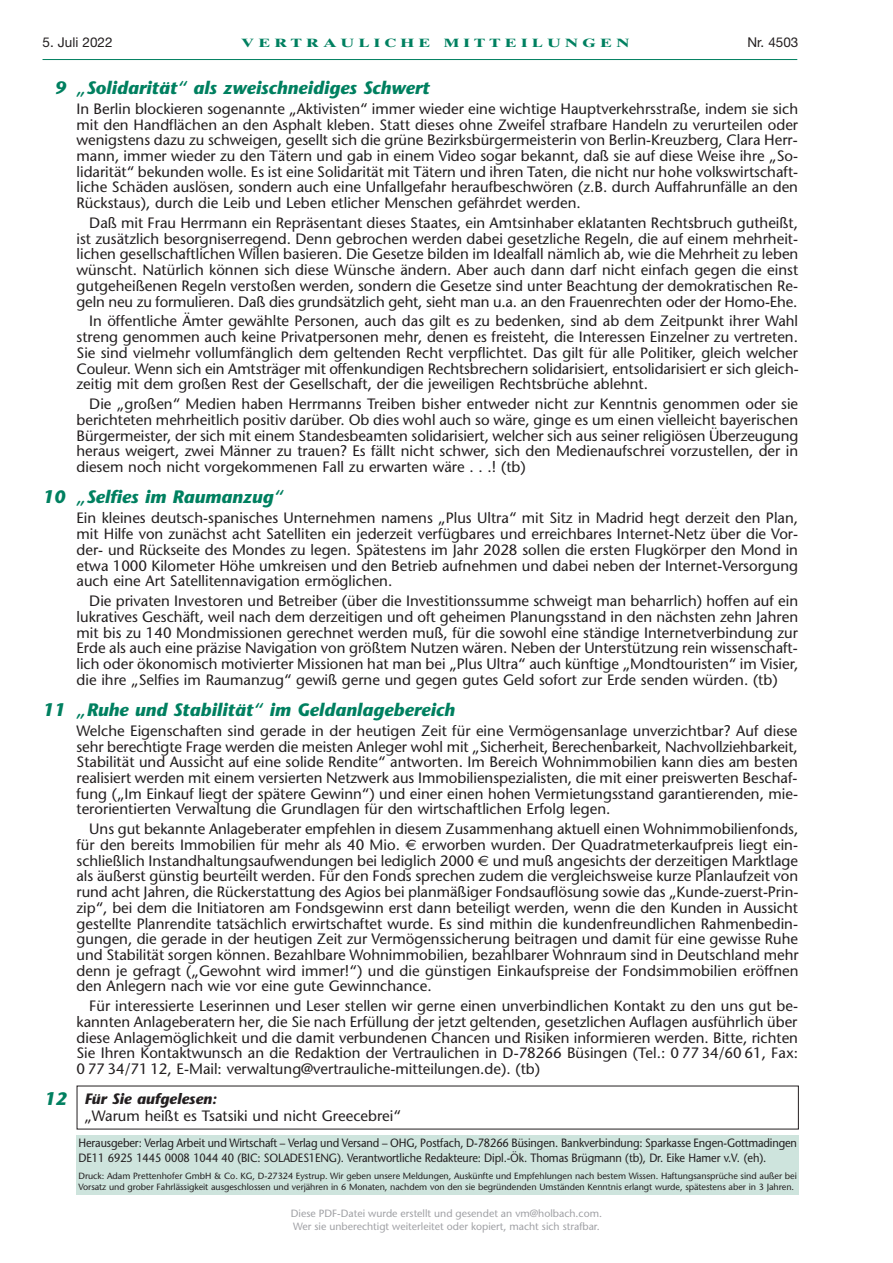
<style>
.page{position:relative;width:893px;height:1263px;background:#fff}
.page>*{position:absolute;margin:0;border:0;box-sizing:border-box;transform-origin:0 0}
.t1{font:italic 700 18px "Stone Sans";color:#008060}
.t2{font:15px/15.8px "Stone Sans";color:#231f20;text-align:justify}
.t3{font:italic 700 15px "Stone Sans";color:#231f20}
.t4{font:13.5px "Helvetica Neue";color:#231f20}
.t5{font:12px/14.9px "Stone Sans";letter-spacing:-.01em;color:#231f20;scale:.92 1}
.t6{font:700 12px "Times Ten";letter-spacing:.26em;color:#008060;scale:1.38 1}
.t7{font:10.5px/12.6px "Stone Sans";color:#a0a1a5}
.t8{font:9px/10.6px "Stone Sans";letter-spacing:-.005em;color:#231f20}
.s1{font-family:"Euro Sans"}
</style>
<div class="page">
<div style="left:77px;top:1135px;width:722px;height:60px;background:#cee4dd"></div>
<hr style="left:43px;top:59px;width:754px;height:1px;background:#008060">
<p class="t4" style="left:43px;top:34px;width:72px">5. Juli 2022</p>
<p class="t6" style="left:241px;top:36px;width:283px">VERTRAULICHE MITTEILUNGEN</p>
<p class="t4" style="left:747px;top:34px;width:52px">Nr. 4503</p>
<p class="t1" style="left:55px;top:76px;width:376px">9 „Solidarität“ als zweischneidiges Schwert</p>
<p class="t2" style="left:77px;top:101px;width:723px">In Berlin blockieren sogenannte „Aktivisten“ immer wieder eine wichtige Hauptverkehrsstraße, indem sie sich mit den Handflächen an den Asphalt kleben. Statt dieses ohne Zweifel strafbare Handeln zu verurteilen oder wenigstens dazu zu schweigen, gesellt sich die grüne Bezirksbürgermeisterin von Berlin-Kreuzberg, Clara Herr&shy;mann, immer wieder zu den Tätern und gab in einem Video sogar bekannt, daß sie auf diese Weise ihre „So&shy;lidarität“ bekunden wolle. Es ist eine Solidarität mit Tätern und ihren Taten, die nicht nur hohe volkswirtschaft&shy;liche Schäden auslösen, sondern auch eine Unfallgefahr heraufbeschwören (z.B. durch Auffahrunfälle an den Rückstaus), durch die Leib und Leben etlicher Menschen gefährdet werden.</p>
<p class="t2" style="left:77px;top:215px;width:723px;text-indent:13px">Daß mit Frau Herrmann ein Repräsentant dieses Staates, ein Amtsinhaber eklatanten Rechtsbruch gutheißt, ist zusätzlich besorgniserregend. Denn gebrochen werden dabei gesetzliche Regeln, die auf einem mehrheit&shy;lichen gesellschaftlichen Willen basieren. Die Gesetze bilden im Idealfall nämlich ab, wie die Mehrheit zu leben wünscht. Natürlich können sich diese Wünsche ändern. Aber auch dann darf nicht einfach gegen die einst gutgeheißenen Regeln verstoßen werden, sondern die Gesetze sind unter Beachtung der demokratischen Re&shy;geln neu zu formulieren. Daß dies grundsätzlich geht, sieht man u.a. an den Frauenrechten oder der Homo-Ehe.</p>
<p class="t2" style="left:77px;top:313px;width:724px;text-indent:13px">In öffentliche Ämter gewählte Personen, auch das gilt es zu bedenken, sind ab dem Zeitpunkt ihrer Wahl streng genommen auch keine Privatpersonen mehr, denen es freisteht, die Interessen Einzelner zu vertreten.<br>Sie sind vielmehr vollumfänglich dem geltenden Recht verpflichtet. Das gilt für alle Politiker, gleich welcher Couleur. Wenn sich ein Amtsträger mit offenkundigen Rechtsbrechern solidarisiert, entsolidarisiert er sich gleich&shy;zeitig mit dem großen Rest der Gesellschaft, der die jeweiligen Rechtsbrüche ablehnt.</p>
<p class="t2" style="left:77px;top:396px;width:723px;text-indent:13px">Die „großen“ Medien haben Herrmanns Treiben bisher entweder nicht zur Kenntnis genommen oder sie berichteten mehrheitlich positiv darüber. Ob dies wohl auch so wäre, ginge es um einen vielleicht bayerischen Bürgermeister, der sich mit einem Standesbeamten solidarisiert, welcher sich aus seiner religiösen Überzeugung heraus weigert, zwei Männer zu trauen? Es fällt nicht schwer, sich den Medienaufschrei vorzustellen, der in diesem noch nicht vorgekommenen Fall zu erwarten wäre . . .! (tb)</p>
<p class="t1" style="left:43px;top:486px;width:243px">10 „Selfies im Raumanzug“</p>
<p class="t2" style="left:77px;top:510px;width:723px">Ein kleines deutsch-spanisches Unternehmen namens „Plus Ultra“ mit Sitz in Madrid hegt derzeit den Plan, mit Hilfe von zunächst acht Satelliten ein jederzeit verfügbares und erreichbares Internet-Netz über die Vor&shy;der- und Rückseite des Mondes zu legen. Spätestens im Jahr 2028 sollen die ersten Flugkörper den Mond in etwa 1000 Kilometer Höhe umkreisen und den Betrieb aufnehmen und dabei neben der Internet-Versorgung auch eine Art Satellitennavigation ermöglichen.</p>
<p class="t2" style="left:77px;top:593px;width:723px;text-indent:13px">Die privaten Investoren und Betreiber (über die Investitionssumme schweigt man beharrlich) hoffen auf ein lukratives Geschäft, weil nach dem derzeitigen und oft geheimen Planungsstand in den nächsten zehn Jahren mit bis zu 140 Mondmissionen gerechnet werden muß, für die sowohl eine ständige Internetverbindung zur Erde als auch eine präzise Navigation von größtem Nutzen wären. Neben der Unterstützung rein wissenschaft&shy;lich oder ökonomisch motivierter Missionen hat man bei „Plus Ultra“ auch künftige „Mondtouristen“ im Visier, die ihre „Selfies im Raumanzug“ gewiß gerne und gegen gutes Geld sofort zur Erde senden würden. (tb)</p>
<p class="t1" style="left:43px;top:698px;width:414px">11 „Ruhe und Stabilität“ im Geldanlagebereich</p>
<p class="t2" style="left:77px;top:723px;width:723px">Welche Eigenschaften sind gerade in der heutigen Zeit für eine Vermögensanlage unverzichtbar? Auf diese sehr berechtigte Frage werden die meisten Anleger wohl mit „Sicherheit, Berechenbarkeit, Nachvollziehbarkeit, Stabilität und Aussicht auf eine solide Rendite“ antworten. Im Bereich Wohnimmobilien kann dies am besten realisiert werden mit einem versierten Netzwerk aus Immobilienspezialisten, die mit einer preiswerten Beschaf&shy;fung („Im Einkauf liegt der spätere Gewinn“) und einer einen hohen Vermietungsstand garantierenden, mie&shy;terorientierten Verwaltung die Grundlagen für den wirtschaftlichen Erfolg legen.</p>
<p class="t2" style="left:77px;top:821px;width:724px;text-indent:13px">Uns gut bekannte Anlageberater empfehlen in diesem Zusammenhang aktuell einen Wohnimmobilienfonds, für den bereits Immobilien für mehr als 40 Mio. <span class="s1">€</span> erworben wurden. Der Quadratmeterkaufpreis liegt ein&shy;schließlich Instandhaltungsaufwendungen bei lediglich 2000 <span class="s1">€</span> und muß angesichts der derzeitigen Marktlage als äußerst günstig beurteilt werden. Für den Fonds sprechen zudem die vergleichsweise kurze Planlaufzeit von rund acht Jahren, die Rückerstattung des Agios bei planmäßiger Fondsauflösung sowie das „Kunde-zuerst-Prin&shy;zip“, bei dem die Initiatoren am Fondsgewinn erst dann beteiligt werden, wenn die den Kunden in Aussicht gestellte Planrendite tatsächlich erwirtschaftet wurde. Es sind mithin die kundenfreundlichen Rahmenbedin&shy;gungen, die gerade in der heutigen Zeit zur Vermögenssicherung beitragen und damit für eine gewisse Ruhe und Stabilität sorgen können. Bezahlbare Wohnimmobilien, bezahlbarer Wohnraum sind in Deutschland mehr denn je gefragt („Gewohnt wird immer!“) und die günstigen Einkaufspreise der Fondsimmobilien eröffnen den Anlegern nach wie vor eine gute Gewinnchance.</p>
<p class="t2" style="left:77px;top:998px;width:723px;text-indent:13px">Für interessierte Leserinnen und Leser stellen wir gerne einen unverbindlichen Kontakt zu den uns gut be&shy;kannten Anlageberatern her, die Sie nach Erfüllung der jetzt geltenden, gesetzlichen Auflagen ausführlich über diese Anlagemöglichkeit und die damit verbundenen Chancen und Risiken informieren werden. Bitte, richten Sie Ihren Kontaktwunsch an die Redaktion der Vertraulichen in D-78266 Büsingen (Tel.: 0 77 34/60 61, Fax:<br>0 77 34/71 12, E-Mail: verwaltung@vertrauliche-mitteilungen.de). (tb)</p>
<p class="t3" style="left:84px;top:1089px;width:134px">Für Sie aufgelesen:</p>
<p class="t2" style="left:84px;top:1108px;width:318px">„Warum heißt es Tsatsiki und nicht Greecebrei“</p>
<p class="t1" style="left:44px;top:1087px;width:24px">12</p>
<p class="t5" style="left:78px;top:1136px;width:783px">Herausgeber: Verlag Arbeit und Wirtschaft – Verlag und Versand – OHG, Postfach, D-78266 Büsingen. Bankverbindung: Sparkasse Engen-Gottmadingen<br>DE11 6925 1445 0008 1044 40 (BIC: SOLADES1ENG). Verantwortliche Redakteure: Dipl.-Ök. Thomas Brügmann (tb), Dr. Eike Hamer v.V. (eh).</p>
<p class="t8" style="left:78px;top:1171px;width:720px">Druck: Adam Prettenhofer GmbH &amp; Co. KG, D-27324 Eystrup. Wir geben unsere Meldungen, Auskünfte und Empfehlungen nach bestem Wissen. Haftungsansprüche sind außer bei<br>Vorsatz und grober Fahrlässigkeit ausgeschlossen und verjähren in 6 Monaten, nachdem von den sie begründenden Umständen Kenntnis erlangt wurde, spätestens aber in 3 Jahren.</p>
<p class="t7" style="left:291px;top:1207px;width:313px">Diese PDF-Datei wurde erstellt und gesendet an vm@holbach.com.<br>Wer sie unberechtigt weiterleitet oder kopiert, macht sich strafbar.</p>
</div>
